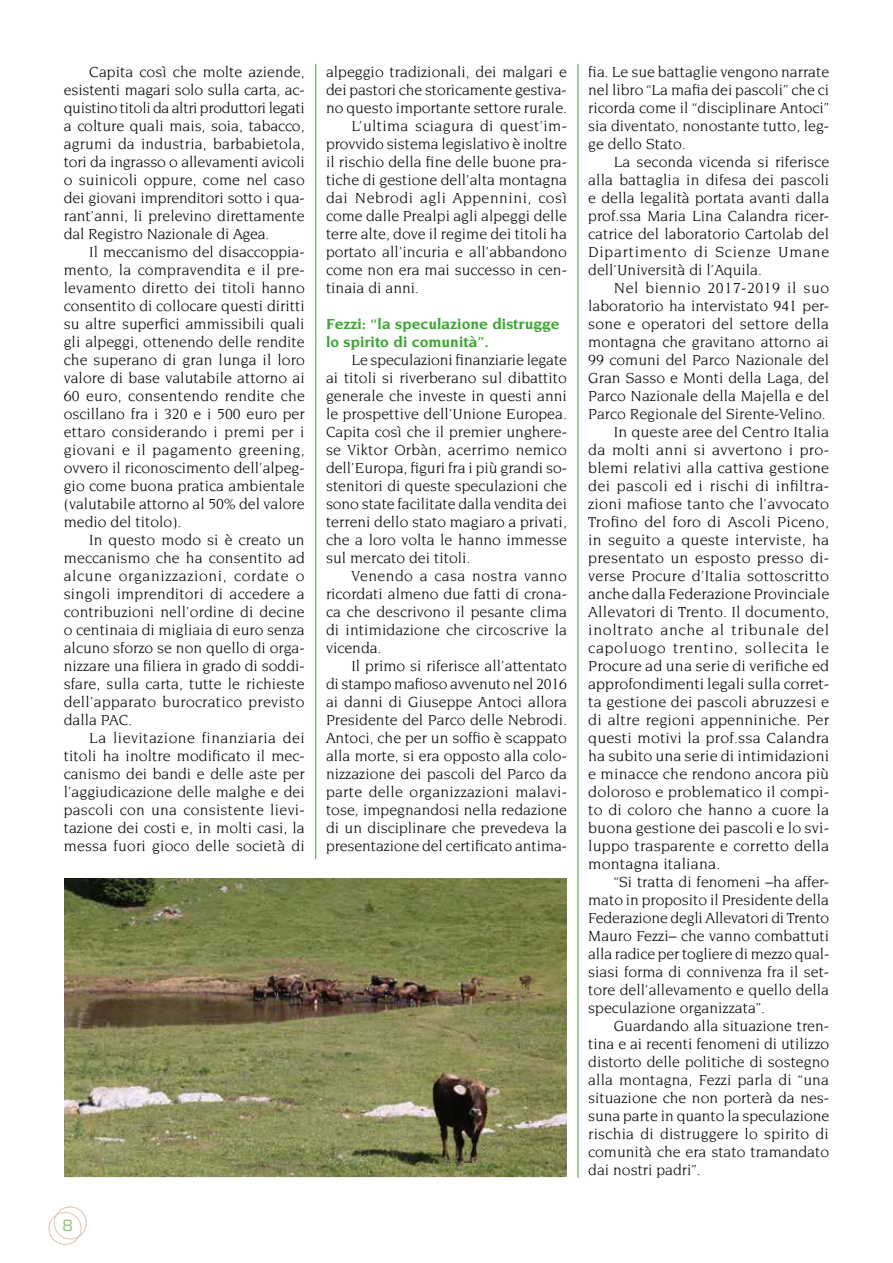
<style>
.page{position:relative;width:893px;height:1263px;background:#fff}
.page>*{position:absolute;margin:0;border:0;box-sizing:border-box;transform-origin:0 0}
.t1{font:15.75px/18px "Novarese";color:#000;text-align:justify}
.t2{font:15.75px "Novarese";letter-spacing:.02em;color:#000}
.t3{font:15.75px "Novarese";letter-spacing:.04em;color:#000}
.t4{font:700 15.75px/18px "Novarese";color:#3fa535}
.t5{font:15.75px "Novarese";letter-spacing:.03em;color:#000}
.t6{font:15.75px "Novarese";letter-spacing:.035em;color:#000}
.t7{font:15px "Eurostile";color:#8bbe6d}
</style>
<div class="page">
<div style="left:48px;top:1212px;width:34px;height:33px;border:1px solid #dac9b6;border-radius:50%"></div>
<div style="left:54px;top:1206px;width:33px;height:33px;border:1px solid #dac9b6;border-radius:50%"></div>
<hr style="left:578px;top:64px;width:1px;height:1114px;background:#3fa535">
<hr style="left:315px;top:64px;width:1px;height:795px;background:#3fa535">
<img style="left:65px;top:878px;width:501px;height:299px">
<p class="t1" style="left:64px;top:62px;width:243px;text-indent:26px">Capita così che molte aziende, esistenti magari solo sulla carta, ac&shy;quistino titoli da altri produttori legati a colture quali mais, soia, tabacco, agrumi da industria, barbabietola, tori da ingrasso o allevamenti avicoli o suinicoli oppure, come nel caso dei giovani imprenditori sotto i qua&shy;rant’anni, li prelevino direttamente dal Registro Nazionale di Agea.</p>
<p class="t1" style="left:64px;top:242px;width:243px;text-indent:26px">Il meccanismo del disaccoppia&shy;mento, la compravendita e il pre&shy;levamento diretto dei titoli hanno consentito di collocare questi diritti su altre superfici ammissibili quali gli alpeggi, ottenendo delle rendite che superano di gran lunga il loro valore di base valutabile attorno ai 60 euro, consentendo rendite che oscillano fra i 320 e i 500 euro per ettaro considerando i premi per i giovani e il pagamento greening, ovvero il riconoscimento dell’alpeg&shy;gio come buona pratica ambientale (valutabile attorno al 50% del valore medio del titolo).</p>
<p class="t1" style="left:64px;top:530px;width:242px;text-indent:26px">In questo modo si è creato un meccanismo che ha consentito ad alcune organizzazioni, cordate o singoli imprenditori di accedere a contribuzioni nell’ordine di decine o centinaia di migliaia di euro senza alcuno sforzo se non quello di orga&shy;nizzare una filiera in grado di soddi&shy;sfare, sulla carta, tutte le richieste dell’apparato burocratico previsto dalla PAC.</p>
<p class="t1" style="left:64px;top:728px;width:243px;text-indent:26px">La lievitazione finanziaria dei titoli ha inoltre modificato il mec&shy;canismo dei bandi e delle aste per l’aggiudicazione delle malghe e dei pascoli con una consistente lievi&shy;tazione dei costi e, in molti casi, la messa fuori gioco delle società di</p>
<p class="t1" style="left:326px;top:62px;width:242px">alpeggio tradizionali, dei malgari e</p>
<p class="t1" style="left:326px;top:80px;width:242px">dei pastori che storicamente gestiva-</p>
<p class="t1" style="left:326px;top:98px;width:243px">no questo importante settore rurale.</p>
<p class="t2" style="left:351px;top:117px;width:217px">L’ultima sciagura di quest’im-</p>
<p class="t1" style="left:326px;top:134px;width:243px">provvido sistema legislativo è inoltre</p>
<p class="t1" style="left:326px;top:152px;width:242px">il rischio della fine delle buone pra-</p>
<p class="t1" style="left:326px;top:170px;width:242px">tiche di gestione dell’alta montagna</p>
<p class="t5" style="left:326px;top:189px;width:243px">dai Nebrodi agli Appennini, così</p>
<p class="t1" style="left:326px;top:206px;width:242px">come dalle Prealpi agli alpeggi delle</p>
<p class="t1" style="left:326px;top:224px;width:242px">terre alte, dove il regime dei titoli ha</p>
<p class="t1" style="left:326px;top:242px;width:242px">portato all’incuria e all’abbandono</p>
<p class="t1" style="left:326px;top:260px;width:242px">come non era mai successo in cen-</p>
<p class="t1" style="left:326px;top:278px;width:95px">tinaia di anni.</p>
<p class="t4" style="left:326px;top:314px;width:235px">Fezzi: “la speculazione distrugge lo spirito di comunità”.</p>
<p class="t1" style="left:326px;top:350px;width:243px;text-indent:26px">Le speculazioni finanziarie legate ai titoli si riverberano sul dibattito generale che investe in questi anni le prospettive dell’Unione Europea.<br>Capita così che il premier unghere&shy;se Viktor Orbàn, acerrimo nemico dell’Europa, figuri fra i più grandi so&shy;stenitori di queste speculazioni che sono state facilitate dalla vendita dei terreni dello stato magiaro a privati, che a loro volta le hanno immesse sul mercato dei titoli.</p>
<p class="t1" style="left:326px;top:566px;width:243px;text-indent:26px">Venendo a casa nostra vanno ricordati almeno due fatti di crona&shy;ca che descrivono il pesante clima di intimidazione che circoscrive la vicenda.</p>
<p class="t1" style="left:326px;top:656px;width:243px;text-indent:26px">Il primo si riferisce all’attentato di stampo mafioso avvenuto nel 2016 ai danni di Giuseppe Antoci allora Presidente del Parco delle Nebrodi.<br>Antoci, che per un soffio è scappato alla morte, si era opposto alla colo&shy;nizzazione dei pascoli del Parco da parte delle organizzazioni malavi&shy;tose, impegnandosi nella redazione di un disciplinare che prevedeva la presentazione del certificato antima-</p>
<p class="t7" style="left:63px;top:1217px;width:12px">8</p>
<p class="t1" style="left:588px;top:62px;width:243px">fia. Le sue battaglie vengono narrate nel libro “La mafia dei pascoli” che ci ricorda come il “disciplinare Antoci” sia diventato, nonostante tutto, leg&shy;ge dello Stato.</p>
<p class="t1" style="left:588px;top:152px;width:243px;text-indent:26px">La seconda vicenda si riferisce alla battaglia in difesa dei pascoli e della legalità portata avanti dalla prof.ssa Maria Lina Calandra ricer&shy;catrice del laboratorio Cartolab del Dipartimento di Scienze Umane dell’Università di l’Aquila.</p>
<p class="t6" style="left:614px;top:279px;width:217px">Nel biennio 2017-2019 il suo</p>
<p class="t1" style="left:588px;top:296px;width:242px">laboratorio ha intervistato 941 per-</p>
<p class="t1" style="left:588px;top:314px;width:242px">sone e operatori del settore della</p>
<p class="t1" style="left:588px;top:332px;width:242px">montagna che gravitano attorno ai</p>
<p class="t1" style="left:588px;top:350px;width:242px">99 comuni del Parco Nazionale del</p>
<p class="t1" style="left:588px;top:368px;width:242px">Gran Sasso e Monti della Laga, del</p>
<p class="t1" style="left:588px;top:386px;width:242px">Parco Nazionale della Majella e del</p>
<p class="t1" style="left:588px;top:404px;width:239px">Parco Regionale del Sirente-Velino.</p>
<p class="t1" style="left:614px;top:422px;width:217px">In queste aree del Centro Italia</p>
<p class="t1" style="left:588px;top:440px;width:242px">da molti anni si avvertono i pro-</p>
<p class="t1" style="left:588px;top:458px;width:242px">blemi relativi alla cattiva gestione</p>
<p class="t2" style="left:588px;top:477px;width:242px">dei pascoli ed i rischi di infiltra-</p>
<p class="t1" style="left:588px;top:494px;width:242px">zioni mafiose tanto che l’avvocato</p>
<p class="t1" style="left:588px;top:512px;width:242px">Trofino del foro di Ascoli Piceno,</p>
<p class="t1" style="left:588px;top:530px;width:243px">in seguito a queste interviste, ha</p>
<p class="t1" style="left:588px;top:548px;width:242px">presentato un esposto presso di-</p>
<p class="t1" style="left:588px;top:566px;width:242px">verse Procure d’Italia sottoscritto</p>
<p class="t1" style="left:588px;top:584px;width:243px">anche dalla Federazione Provinciale</p>
<p class="t1" style="left:588px;top:602px;width:242px">Allevatori di Trento. Il documento,</p>
<p class="t3" style="left:588px;top:621px;width:242px">inoltrato anche al tribunale del</p>
<p class="t3" style="left:588px;top:639px;width:242px">capoluogo trentino, sollecita le</p>
<p class="t1" style="left:588px;top:656px;width:242px">Procure ad una serie di verifiche ed</p>
<p class="t1" style="left:588px;top:674px;width:242px">approfondimenti legali sulla corret-</p>
<p class="t1" style="left:588px;top:692px;width:242px">ta gestione dei pascoli abruzzesi e</p>
<p class="t1" style="left:588px;top:710px;width:242px">di altre regioni appenniniche. Per</p>
<p class="t1" style="left:588px;top:728px;width:242px">questi motivi la prof.ssa Calandra</p>
<p class="t1" style="left:588px;top:746px;width:242px">ha subito una serie di intimidazioni</p>
<p class="t1" style="left:588px;top:764px;width:242px">e minacce che rendono ancora più</p>
<p class="t1" style="left:588px;top:782px;width:242px">doloroso e problematico il compi-</p>
<p class="t1" style="left:588px;top:800px;width:242px">to di coloro che hanno a cuore la</p>
<p class="t1" style="left:588px;top:818px;width:242px">buona gestione dei pascoli e lo svi-</p>
<p class="t1" style="left:588px;top:836px;width:242px">luppo trasparente e corretto della</p>
<p class="t1" style="left:588px;top:854px;width:134px">montagna italiana.</p>
<p class="t1" style="left:614px;top:872px;width:217px">“Si tratta di fenomeni –ha affer-</p>
<p class="t1" style="left:588px;top:890px;width:242px">mato in proposito il Presidente della</p>
<p class="t1" style="left:588px;top:908px;width:243px">Federazione degli Allevatori di Trento</p>
<p class="t1" style="left:588px;top:926px;width:242px">Mauro Fezzi– che vanno combattuti</p>
<p class="t1" style="left:588px;top:944px;width:243px">alla radice per togliere di mezzo qual-</p>
<p class="t1" style="left:588px;top:962px;width:242px">siasi forma di connivenza fra il set-</p>
<p class="t1" style="left:588px;top:980px;width:242px">tore dell’allevamento e quello della</p>
<p class="t1" style="left:588px;top:998px;width:178px">speculazione organizzata”.</p>
<p class="t1" style="left:614px;top:1016px;width:217px">Guardando alla situazione tren-</p>
<p class="t1" style="left:588px;top:1034px;width:242px">tina e ai recenti fenomeni di utilizzo</p>
<p class="t1" style="left:588px;top:1052px;width:242px">distorto delle politiche di sostegno</p>
<p class="t1" style="left:588px;top:1070px;width:242px">alla montagna, Fezzi parla di “una</p>
<p class="t1" style="left:588px;top:1088px;width:242px">situazione che non porterà da nes-</p>
<p class="t1" style="left:588px;top:1106px;width:243px">suna parte in quanto la speculazione</p>
<p class="t1" style="left:588px;top:1124px;width:242px">rischia di distruggere lo spirito di</p>
<p class="t1" style="left:588px;top:1142px;width:242px">comunità che era stato tramandato</p>
<p class="t1" style="left:588px;top:1160px;width:114px">dai nostri padri”.</p>
</div>
